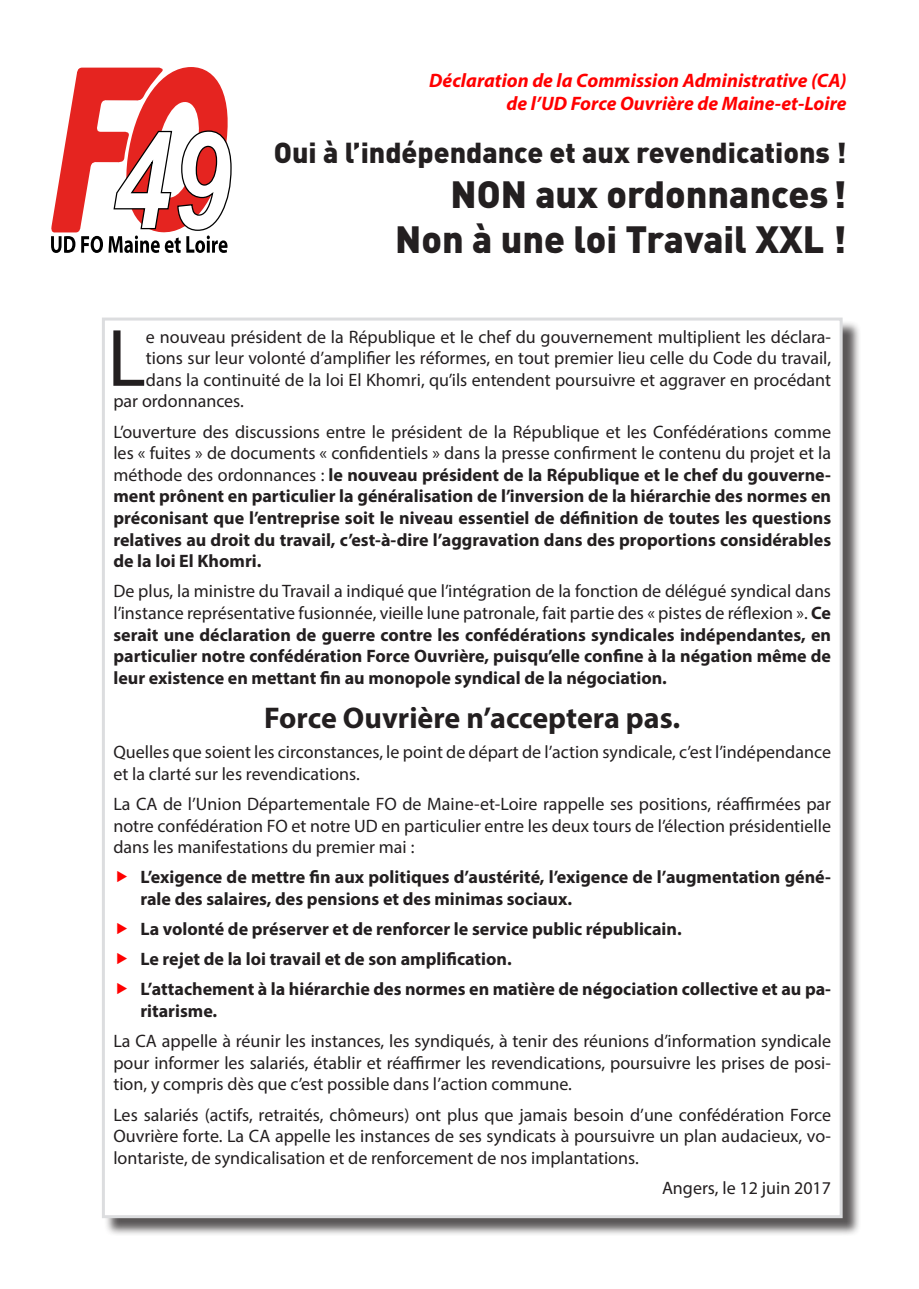
<style>
.page{position:relative;width:919px;height:1289px;background:#fff}
.page>*{position:absolute;margin:0;border:0;box-sizing:border-box;transform-origin:0 0}
.t1{font:82.05px "Myriad Pro";color:#231f20}
.t2{font:900 37.5px "DIN Pro";color:#231f20}
.t3{font:700 30px "Myriad Pro";color:#231f20}
.t4{font:900 28.5px "DIN Pro";color:#231f20}
.t5{font:italic 700 19.5px/23.4px "Myriad Pro";color:#f00;text-align:right}
.t6{font:700 18px/21.6px "Myriad Pro";color:#231f20;text-align:justify}
.t7{font:18px/21.6px "Myriad Pro";color:#231f20;text-align:justify}
.s1{font-weight:400}
</style>
<div class="page">
<svg style="left:51px;top:67px;width:181px;height:186px"></svg>
<div style="left:104px;top:320px;width:757px;height:916px;background:#231f20;opacity:.75"></div>
<div style="left:103px;top:319px;width:738px;height:897px;background:#fff"></div>
<p class="t5" style="left:429px;top:68px;width:419px">Déclaration de la Commission Administrative (CA) de l’UD Force Ouvrière de Maine-et-Loire</p>
<p class="t4" style="left:274px;top:128px;width:574px">Oui à l’indépendance et aux revendications !</p>
<p class="t2" style="left:450px;top:162px;width:397px">NON aux ordonnances!</p>
<p class="t2" style="left:395px;top:207px;width:453px">Non à une loi Travail XXL !</p>
<p class="t1" style="left:107px;top:307px;width:40px">L</p>
<p class="t7" style="left:146px;top:325px;width:686px">e nouveau président de la République et le chef du gouvernement multiplient les déclara-</p>
<p class="t7" style="left:146px;top:347px;width:686px">tions sur leur volonté d’amplifier les réformes, en tout premier lieu celle du Code du travail,</p>
<p class="t7" style="left:146px;top:368px;width:686px">dans la continuité de la loi El Khomri, qu’ils entendent poursuivre et aggraver en procédant</p>
<p class="t7" style="left:113px;top:390px;width:132px">par ordonnances.</p>
<p class="t6" style="left:113px;top:420px;width:719px"><span class="s1">L’ouverture des discussions entre le président de la République et les Confédérations comme les « fuites » de documents « confidentiels » dans la presse confirment le contenu du projet et la méthode des ordonnances :</span> le nouveau président de la République et le chef du gouverne&shy;ment prônent en particulier la généralisation de l’inversion de la hiérarchie des normes en préconisant que l’entreprise soit le niveau essentiel de définition de toutes les questions relatives au droit du travail, c’est-à-dire l’aggravation dans des proportions considérables de la loi El Khomri.</p>
<p class="t6" style="left:113px;top:580px;width:719px"><span class="s1">De plus, la ministre du Travail a indiqué que l’intégration de la fonction de délégué syndical dans l’instance représentative fusionnée, vieille lune patronale, fait partie des « pistes de réflexion ».</span> Ce serait une déclaration de guerre contre les confédérations syndicales indépendantes, en particulier notre confédération Force Ouvrière, puisqu’elle confine à la négation même de leur existence en mettant fin au monopole syndical de la négociation.</p>
<p class="t3" style="left:264px;top:698px;width:417px">Force Ouvrière n’acceptera pas.</p>
<p class="t7" style="left:113px;top:741px;width:719px">Quelles que soient les circonstances, le point de départ de l’action syndicale, c’est l’indépendance et la clarté sur les revendications.</p>
<p class="t7" style="left:113px;top:793px;width:719px">La CA de l’Union Départementale FO de Maine-et-Loire rappelle ses positions, réaffirmées par notre confédération FO et notre UD en particulier entre les deux tours de l’élection présidentielle dans les manifestations du premier mai :</p>
<p class="t6" style="left:140px;top:866px;width:692px">L’exigence de mettre fin aux politiques d’austérité, l’exigence de l’augmentation géné&shy;rale des salaires, des pensions et des minimas sociaux.</p>
<p class="t6" style="left:140px;top:917px;width:543px">La volonté de préserver et de renforcer le service public républicain.</p>
<p class="t6" style="left:140px;top:947px;width:373px">Le rejet de la loi travail et de son amplification.</p>
<p class="t6" style="left:140px;top:977px;width:692px">L’attachement à la hiérarchie des normes en matière de négociation collective et au pa&shy;ritarisme.</p>
<p class="t7" style="left:113px;top:1030px;width:719px">La CA appelle à réunir les instances, les syndiqués, à tenir des réunions d’information syndicale pour informer les salariés, établir et réaffirmer les revendications, poursuivre les prises de posi&shy;tion, y compris dès que c’est possible dans l’action commune.</p>
<p class="t7" style="left:113px;top:1103px;width:719px">Les salariés (actifs, retraités, chômeurs) ont plus que jamais besoin d’une confédération Force Ouvrière forte. La CA appelle les instances de ses syndicats à poursuivre un plan audacieux, vo&shy;lontariste, de syndicalisation et de renforcement de nos implantations.</p>
<p class="t7" style="left:662px;top:1176px;width:171px">Angers, le 12 juin 2017</p>
</div>
